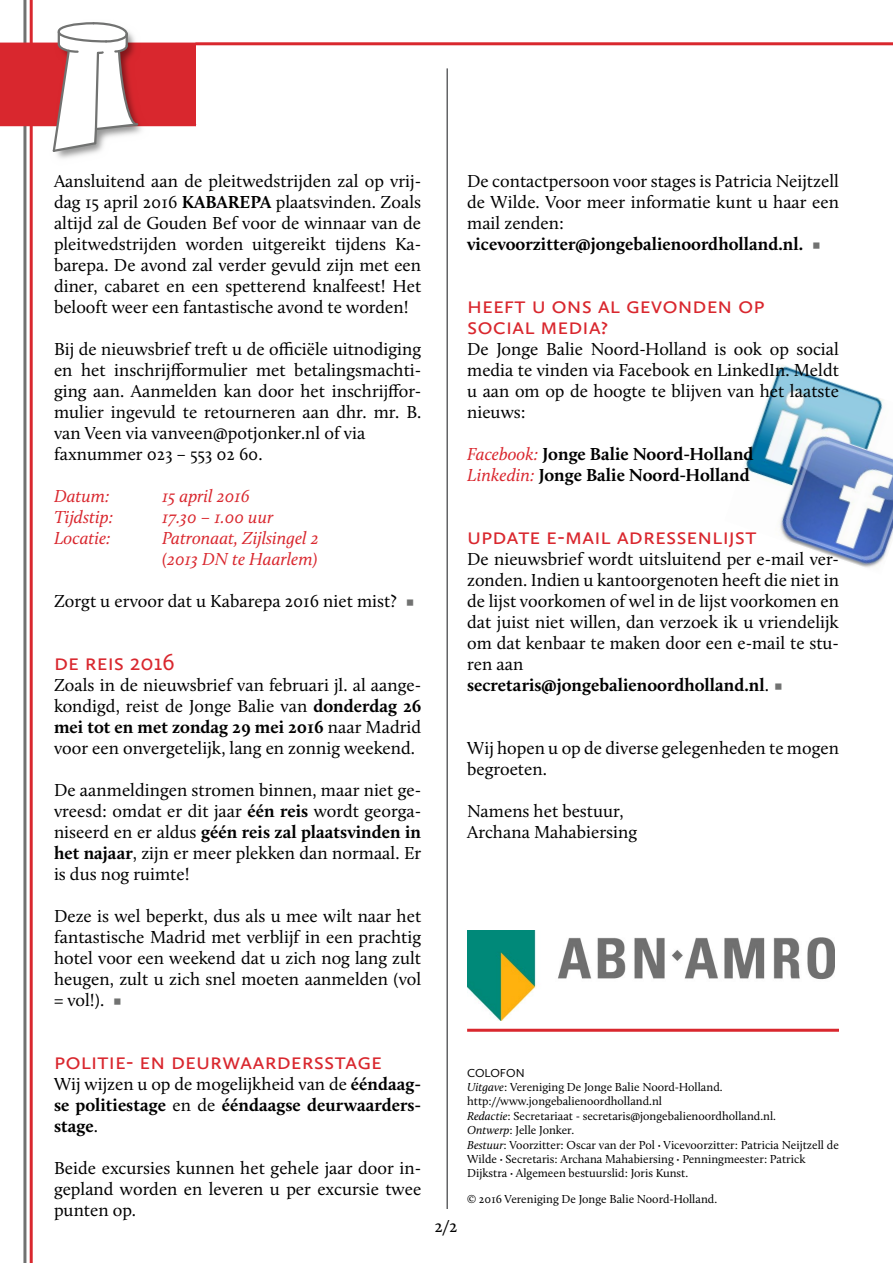
<style>
.page{position:relative;width:893px;height:1263px;background:#fff}
.page>*{position:absolute;margin:0;border:0;box-sizing:border-box;transform-origin:0 0}
.t1{font:24px/21px "Calluna Sans";color:#d9272e}
.t2{font:18px/21px "Calluna";color:#000;text-align:justify}
.t3{font:700 18px/21px "Calluna";color:#000;text-align:justify}
.t4{font:italic 18px/21px "Calluna";color:#d9272e}
.t5{font:12px/14.4px "Calluna";color:#000}
.t6{font:12px "Calluna Sans";color:#000}
.s1{font-weight:700}
.s2{font-weight:400;font-style:italic;color:#d9272e}
.s3{font-weight:400}
.s4{font-style:italic}
</style>
<div class="page">
<img style="left:744px;top:365px;width:149px;height:203px">
<hr style="left:30px;top:0;width:3px;height:1263px;background:#d9272e">
<hr style="left:23px;top:0;width:3px;height:1263px;background:#717271">
<img style="left:56px;top:153px;width:38px;height:6px">
<svg style="left:0;top:21px;width:197px;height:132px"></svg>
<hr style="left:196px;top:42px;width:697px;height:3px;background:#d9272e">
<hr style="left:467px;top:1029px;width:372px;height:3px;background:#d9272e">
<img style="left:467px;top:930px;width:367px;height:91px">
<hr style="left:446px;top:68px;width:2px;height:1141px;background:#636466">
<p class="t2" style="left:54px;top:170px;width:369px">Aansluitend aan de pleitwedstrijden zal op vrij&shy;dag 15 april 2016 <span class="s1">KABAREPA</span> plaatsvinden. Zoals altijd zal de Gouden Bef voor de winnaar van de pleitwedstrijden worden uitgereikt tijdens Ka&shy;barepa. De avond zal verder gevuld zijn met een diner, cabaret en een spetterend knalfeest! Het belooft weer een fantastische avond te worden!</p>
<p class="t2" style="left:54px;top:338px;width:369px;text-align:left">Bij de nieuwsbrief treft u de officiële uitnodiging en het inschrijfformulier met betalingsmachti&shy;ging aan. Aanmelden kan door het inschrijffor&shy;mulier ingevuld te retourneren aan dhr. mr. B. van Veen via vanveen@potjonker.nl of via faxnummer 023 – 553 02 60.</p>
<p class="t4" style="left:54px;top:485px;width:57px">Datum:</p>
<p class="t4" style="left:162px;top:485px;width:89px">15 april 2016</p>
<p class="t4" style="left:54px;top:506px;width:61px">Tijdstip:</p>
<p class="t4" style="left:162px;top:506px;width:113px">17.30 – 1.00 uur</p>
<p class="t4" style="left:54px;top:527px;width:58px">Locatie:</p>
<p class="t4" style="left:162px;top:527px;width:158px">Patronaat, Zijlsingel 2 (2013 DN te Haarlem)</p>
<p class="t2" style="left:54px;top:590px;width:344px">Zorgt u ervoor dat u Kabarepa 2016 niet mist?</p>
<h1 class="t1" style="left:54px;top:651px;width:122px">De reis 2016</h1>
<p class="t2" style="left:54px;top:674px;width:369px">Zoals in de nieuwsbrief van februari jl. al aange&shy;kondigd, reist de Jonge Balie van <span class="s1">donderdag 26 mei tot en met zondag 29 mei 2016</span> naar Madrid voor een onvergetelijk, lang en zonnig weekend.</p>
<p class="t2" style="left:54px;top:779px;width:369px">De aanmeldingen stromen binnen, maar niet ge&shy;vreesd: omdat er dit jaar <span class="s1">één reis</span> wordt georga&shy;niseerd en er aldus <span class="s1">géén reis zal plaatsvinden in het najaar</span>, zijn er meer plekken dan normaal. Er is dus nog ruimte!</p>
<p class="t2" style="left:54px;top:905px;width:369px">Deze is wel beperkt, dus als u mee wilt naar het fantastische Madrid met verblijf in een prachtig hotel voor een weekend dat u zich nog lang zult heugen, zult u zich snel moeten aanmelden (vol = vol!).</p>
<p class="t2" style="left:467px;top:170px;width:373px">De contactpersoon voor stages is Patricia Neijtzell de Wilde. Voor meer informatie kunt u haar een mail zenden:</p>
<p class="t3" style="left:467px;top:233px;width:338px">vicevoorzitter@jongebalienoordholland.nl.</p>
<h1 class="t1" style="left:467px;top:294px;width:296px">Heeft u ons al gevonden op social media?</h1>
<p class="t2" style="left:467px;top:338px;width:373px">De Jonge Balie Noord-Holland is ook op social media te vinden via Facebook en LinkedIn. Meldt u aan om op de hoogte te blijven van het laatste nieuws:</p>
<p class="t3" style="left:467px;top:443px;width:288px"><span class="s2">Facebook:</span> Jonge Balie Noord-Holland<br><span class="s2">Linkedin:</span> Jonge Balie Noord-Holland</p>
<h1 class="t1" style="left:467px;top:525px;width:291px">update e-mail adressenlijst</h1>
<p class="t2" style="left:467px;top:548px;width:373px;text-align:left">De nieuwsbrief wordt uitsluitend per e-mail ver&shy;zonden. Indien u kantoorgenoten heeft die niet in de lijst voorkomen of wel in de lijst voorkomen en dat juist niet willen, dan verzoek ik u vriendelijk om dat kenbaar te maken door een e-mail te stu&shy;ren aan<br><span class="s1">secretaris@jongebalienoordholland.nl</span>.</p>
<p class="t2" style="left:467px;top:737px;width:373px">Wij hopen u op de diverse gelegenheden te mogen begroeten.</p>
<p class="t2" style="left:467px;top:800px;width:171px">Namens het bestuur,<br>Archana Mahabiersing</p>
<h1 class="t1" style="left:54px;top:1050px;width:329px">politie- en deurwaardersstage</h1>
<p class="t3" style="left:54px;top:1073px;width:369px"><span class="s3">Wij wijzen u op de mogelijkheid van de</span> ééndaag&shy;se politiestage <span class="s3">en de</span> ééndaagse deurwaarders&shy;stage<span class="s3">.</span></p>
<p class="t2" style="left:54px;top:1157px;width:369px">Beide excursies kunnen het gehele jaar door in&shy;gepland worden en leveren u per excursie twee punten op.</p>
<p class="t2" style="left:434px;top:1216px;width:25px">2/2</p>
<p class="t6" style="left:467px;top:1065px;width:59px">COLOFON</p>
<p class="t5" style="left:467px;top:1080px;width:373px"><span class="s4">Uitgave</span>: Vereniging De Jonge Balie Noord-Holland. http://www.jongebalienoordholland.nl<br><span class="s4">Redactie</span>: Secretariaat - secretaris@jongebalienoordholland.nl.<br><span class="s4">Ontwerp</span>: Jelle Jonker.<br><span class="s4">Bestuur</span>: Voorzitter: Oscar van der Pol <span class="s1">·</span> Vicevoorzitter: Patricia Neijtzell de Wilde <span class="s1">·</span> Secretaris: Archana Mahabiersing <span class="s1">·</span> Penningmeester: Patrick Dijkstra <span class="s1">·</span> Algemeen bestuurslid: Joris Kunst.</p>
<p class="t5" style="left:467px;top:1191px;width:252px">© 2016 Vereniging De Jonge Balie Noord-Holland.</p>
</div>
